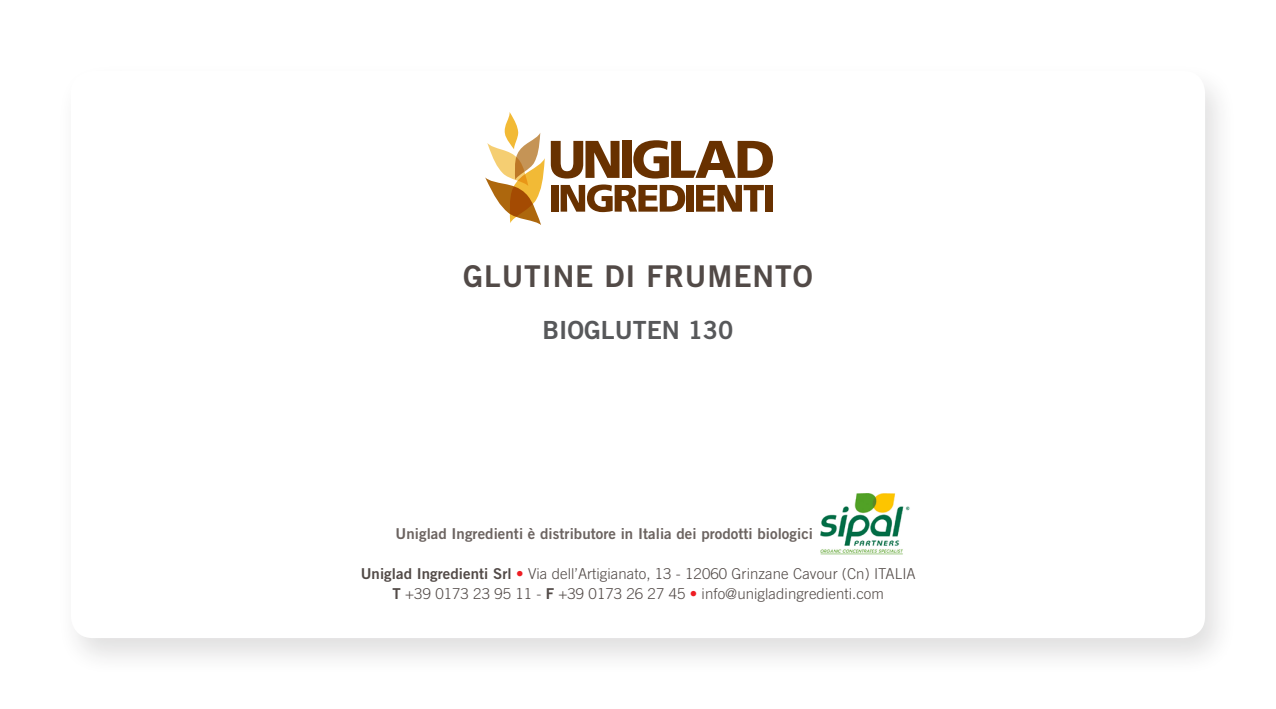
<style>
.page{position:relative;width:1276px;height:709px;background:#fff}
.page>*{position:absolute;margin:0;border:0;box-sizing:border-box;transform-origin:0 0}
.t1{font:30px "Trade Gothic Bold Two";letter-spacing:.03em;color:#524a47}
.t2{font:25px "Trade Gothic Bold Two";color:#57585a}
.t3{font:300 15px/20px "Trade Gothic";letter-spacing:.005em;color:#524a47;text-align:center}
.t4{font:15px "Trade Gothic Bold Two";letter-spacing:.005em;color:#6b6360}
.s1{font-family:"Trade Gothic Bold Two";font-weight:400}
.s2{font-family:"Trade Gothic Bold Two";font-weight:400;color:#ee1d23}
.s3{color:#ee1d23}
</style>
<div class="page">
<div style="left:56px;top:62px;width:1182px;height:615px;background:#231f20;opacity:.14"></div>
<div style="left:71px;top:71px;width:1134px;height:567px;background:#fff;border-radius:22px"></div>
<svg style="left:551px;top:141px;width:68px;height:37px"></svg>
<div style="left:622px;top:141px;width:9px;height:37px;background:#683100"></div>
<svg style="left:633px;top:140px;width:140px;height:38px"></svg>
<div style="left:551px;top:185px;width:7px;height:27px;background:#683100"></div>
<svg style="left:560px;top:184px;width:125px;height:28px"></svg>
<div style="left:687px;top:185px;width:7px;height:27px;background:#683100"></div>
<svg style="left:696px;top:185px;width:68px;height:27px"></svg>
<div style="left:765px;top:185px;width:8px;height:27px;background:#683100"></div>
<svg style="left:485px;top:112px;width:60px;height:113px"></svg>
<img style="left:820px;top:493px;width:90px;height:62px">
<p class="t1" style="left:463px;top:257px;width:351px">GLUTINE DI FRUMENTO</p>
<p class="t2" style="left:542px;top:315px;width:192px">BIOGLUTEN 130</p>
<p class="t4" style="left:395px;top:524px;width:419px">Uniglad Ingredienti è distributore in Italia dei prodotti biologici</p>
<p class="t3" style="left:361px;top:564px;width:556px"><span class="s1">Uniglad Ingredienti Srl</span> <span class="s2">•</span> Via dell’Artigianato, 13 - 12060 Grinzane Cavour (Cn) ITALIA<br><span class="s1">T</span> +39 0173 23 95 11 - <span class="s1">F</span> +39 0173 26 27 45 <span class="s3">•</span> info@unigladingredienti.com</p>
</div>
